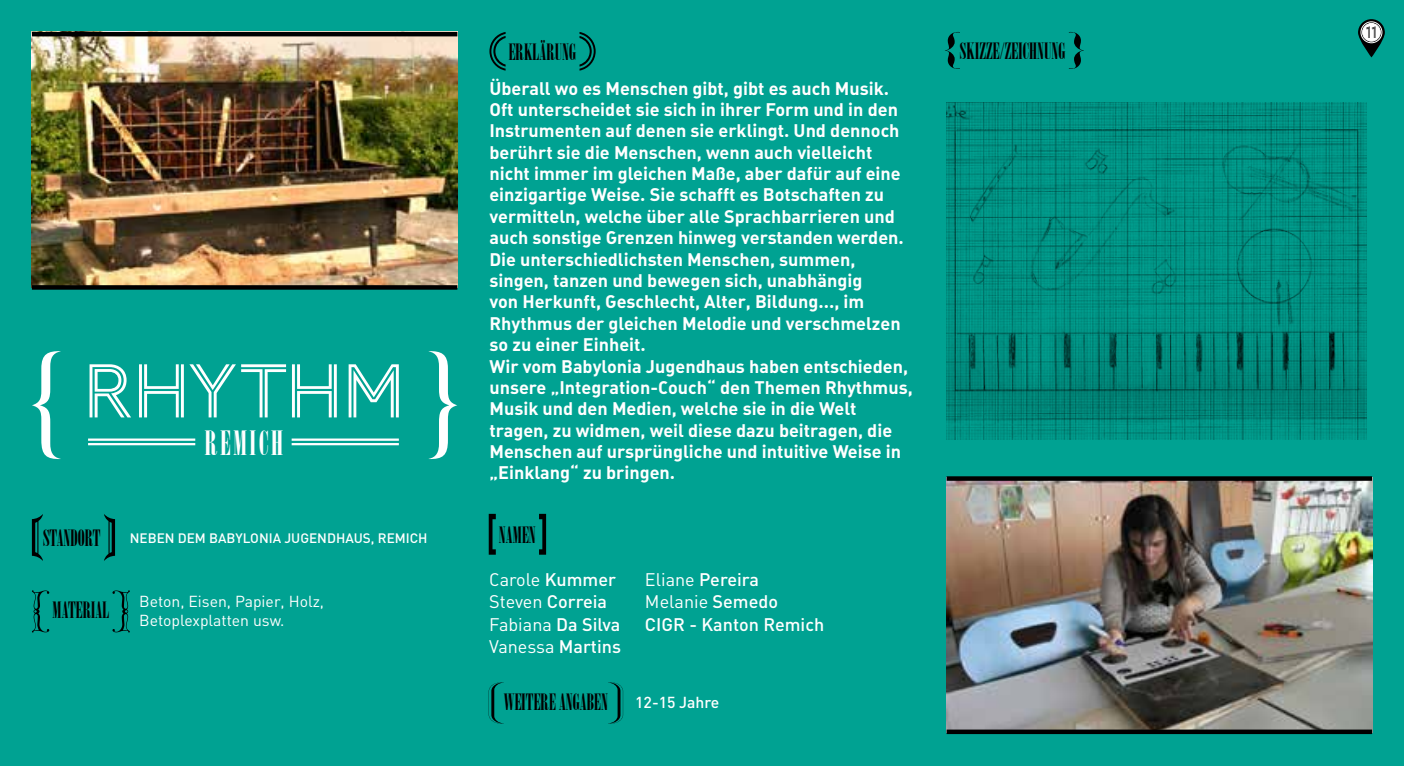
<style>
.page{position:relative;width:1404px;height:766px;background:#fff}
.page>*{position:absolute;margin:0;border:0;box-sizing:border-box;transform-origin:0 0}
.t1{font:78.75px "AW Conqueror Inline";letter-spacing:-.06em;color:#fff}
.t2{font:33.52px "Onyx";color:#fff}
.t3{font:22.5px "Onyx";color:#000}
.t4{font:18px/21.4px "DIN Bold Alternate";color:#fff}
.t5{font:18px/22.5px "DIN Regular Alternate";color:#fff}
.t6{font:500 18px "DIN";color:#fff}
.t7{font:16.88px "AW Conqueror Inline";color:#000}
.t8{font:15.75px/19.1px "DIN Regular Alternate";color:#fff}
.t9{font:500 13.5px "DIN";color:#fff}
.s1{font-family:"DIN";font-weight:500}
.s2{font-family:"DIN Regular Alternate";font-weight:400}
.s3{font-family:"DIN";font-weight:500;font-size:15.75px;color:#fff}
</style>
<div class="page">
<div style="left:0;top:0;width:1403px;height:765px;background:#00a292"></div>
<svg style="left:489px;top:32px;width:16px;height:39px"></svg>
<svg style="left:579px;top:32px;width:16px;height:39px"></svg>
<svg style="left:945px;top:31px;width:14px;height:38px"></svg>
<svg style="left:1068px;top:31px;width:15px;height:38px"></svg>
<svg style="left:32px;top:514px;width:11px;height:47px"></svg>
<svg style="left:104px;top:514px;width:11px;height:47px"></svg>
<svg style="left:32px;top:590px;width:18px;height:43px"></svg>
<svg style="left:112px;top:590px;width:18px;height:43px"></svg>
<img style="left:946px;top:480px;width:425px;height:249px">
<svg style="left:946px;top:476px;width:425px;height:4px;background:#000c0b"></svg>
<svg style="left:946px;top:729px;width:425px;height:4px;background:#161514"></svg>
<img style="left:32px;top:36px;width:425px;height:249px">
<hr style="left:32px;top:32px;width:425px;height:4px;background:#000">
<svg style="left:32px;top:285px;width:425px;height:4px;background:#090705"></svg>
<svg style="left:488px;top:513px;width:8px;height:41px"></svg>
<svg style="left:539px;top:513px;width:7px;height:41px"></svg>
<svg style="left:488px;top:682px;width:16px;height:41px"></svg>
<svg style="left:608px;top:682px;width:15px;height:41px"></svg>
<img style="left:946px;top:102px;width:419px;height:337px">
<hr style="left:291px;top:443px;width:108px;height:2px;background:#fff">
<hr style="left:291px;top:438px;width:108px;height:2px;background:#fff">
<hr style="left:88px;top:443px;width:107px;height:2px;background:#fff">
<hr style="left:88px;top:438px;width:107px;height:2px;background:#fff">
<svg style="left:32px;top:351px;width:29px;height:108px"></svg>
<svg style="left:428px;top:351px;width:29px;height:108px"></svg>
<svg style="left:1357px;top:19px;width:27px;height:38px"></svg>
<div style="left:1362px;top:23px;width:17px;height:18px;background:#fff;border-radius:50%"></div>
<div style="left:1360px;top:21px;width:21px;height:22px;border:1px solid #fff;border-radius:50%"></div>
<div style="left:1361px;top:23px;width:19px;height:19px;border:1px solid #fff;border-radius:50%"></div>
<h1 class="t1" style="left:81px;top:354px;width:327px">Rhythm</h1>
<h2 class="t2" style="left:205px;top:423px;width:80px">REMICH</h2>
<p class="t3" style="left:43px;top:525px;width:59px">STANDORT</p>
<p class="t9" style="left:130px;top:529px;width:19px">nebe</p>
<p class="t9" style="left:165px;top:529px;width:23px">n dem</p>
<p class="t9" style="left:209px;top:529px;width:92px">Babylo nia Juge</p>
<p class="t9" style="left:317px;top:529px;width:38px">ndhaus</p>
<p class="t9" style="left:371px;top:529px;width:25px">, Remic</p>
<p class="t9" style="left:418px;top:529px;width:11px">h</p>
<p class="t3" style="left:52px;top:597px;width:58px">MATERIAL</p>
<p class="t8" style="left:139px;top:591px;width:186px">Beton, Eisen, Papier, Holz,<br>Betoplexplatten usw.</p>
<p class="t3" style="left:508px;top:39px;width:69px">ERKLÄRUNG</p>
<p class="t4" style="left:489px;top:77px;width:425px">Überall wo es Menschen gibt, gibt es auch Musik.<br>Oft unterscheidet sie sich in ihrer Form und in den Instrumenten auf denen sie erklingt. Und dennoch berührt sie die Menschen, wenn auch vielleicht nicht immer im gleichen Maße, aber dafür auf eine einzigartige Weise. Sie schafft es Botschaften zu vermitteln, welche über alle Sprachbarrieren und auch sonstige Grenzen hinweg verstanden werden.<br>Die unterschiedlichsten Menschen, summen, singen, tanzen und bewegen sich, unabhängig<br>von Herkunft, Geschlecht, Alter, Bildung..., im Rhythmus der gleichen Melodie und verschmelzen so zu einer Einheit.<br>Wir vom Babylonia Jugendhaus haben entschieden, unsere „Integration-Couch“ den Themen Rhythmus, Musik und den Medien, welche sie in die Welt tragen, zu widmen, weil diese dazu beitragen, die Menschen auf ursprüngliche und intuitive Weise in „Einklang“ zu bringen.</p>
<p class="t3" style="left:499px;top:521px;width:38px">NAMEN</p>
<p class="t5" style="left:489px;top:567px;width:128px">Carole <span class="s1">Kummer</span></p>
<p class="t6" style="left:489px;top:590px;width:119px"><span class="s2">Steven</span> Correia</p>
<p class="t5" style="left:489px;top:612px;width:133px">Fabiana <span class="s1">Da Silva<br></span>Vanessa <span class="s1">Martins</span></p>
<p class="t6" style="left:645px;top:567px;width:116px"><span class="s2">Eliane</span> Pereira</p>
<p class="t5" style="left:645px;top:589px;width:135px">Melanie <span class="s1">Semedo</span></p>
<p class="t6" style="left:645px;top:612px;width:181px">CIGR - Kanton Remich</p>
<p class="t3" style="left:504px;top:688px;width:217px">WEITERE ANGABEN <span class="s3">12-15 Jahre</span></p>
<p class="t3" style="left:959px;top:38px;width:107px">SKIZZE/ZEICHNUNG</p>
<p class="t7" style="left:1365px;top:24px;width:13px">11</p>
</div>
